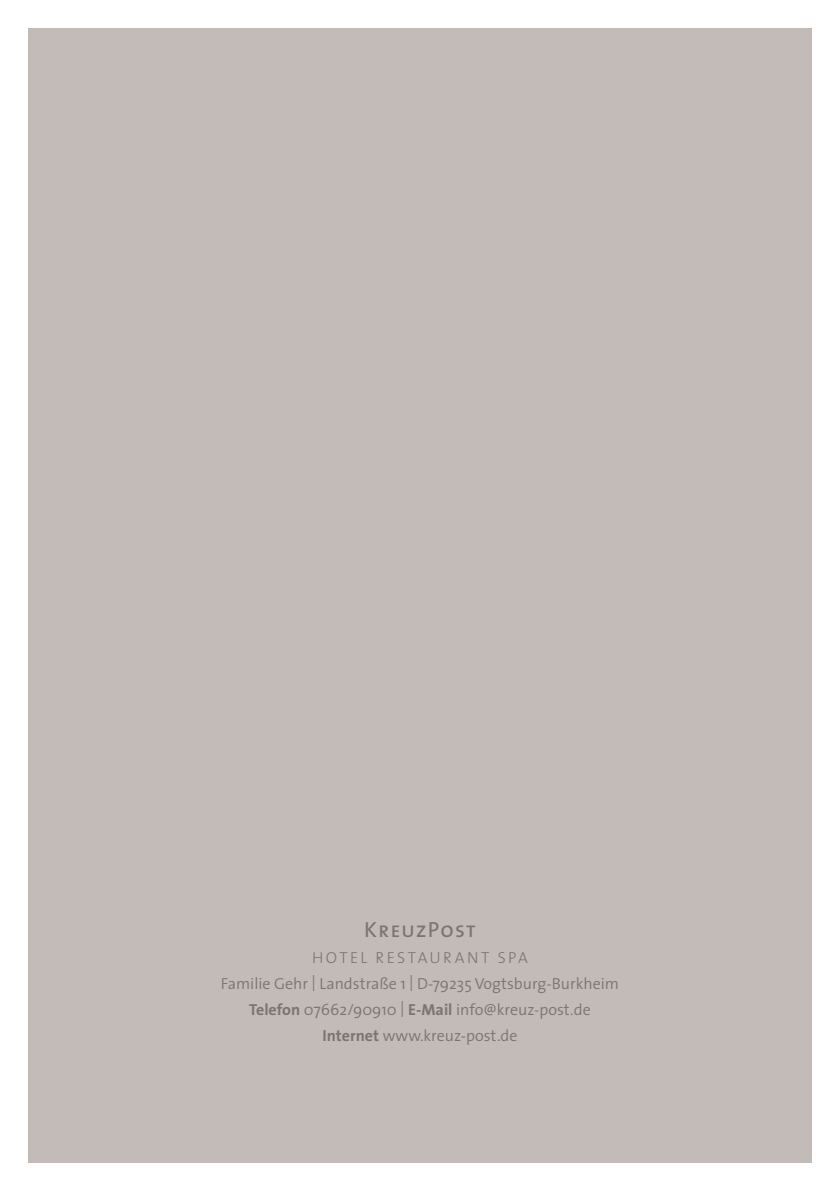
<style>
.page{position:relative;width:840px;height:1191px;background:#fff}
.page>*{position:absolute;margin:0;border:0;box-sizing:border-box;transform-origin:0 0}
.t1{font:22px "The Sans Caps";letter-spacing:.045em;color:#7e746f}
.t2{font:300 16px/26px "The Sans";color:#7e746f;text-align:center}
.t3{font:300 16px "The Sans";letter-spacing:.15em;color:#7e746f}
.s1{font-weight:700}
</style>
<div class="page">
<div style="left:28px;top:28px;width:783px;height:1134px;background:#c2bbb8"></div>
<h1 class="t1" style="left:364px;top:911px;width:113px">KreuzPost</h1>
<p class="t3" style="left:312px;top:944px;width:217px">HOTEL RESTAUR ANT SPA</p>
<p class="t2" style="left:221px;top:969px;width:399px">Familie Gehr | Landstraße 1 | D-79235 Vogtsburg-Burkheim<br><span class="s1">Telefon</span> 07662/90910 | <span class="s1">E-Mail</span> info@kreuz-post.de<br><span class="s1">Internet</span> www.kreuz-post.de</p>
</div>
